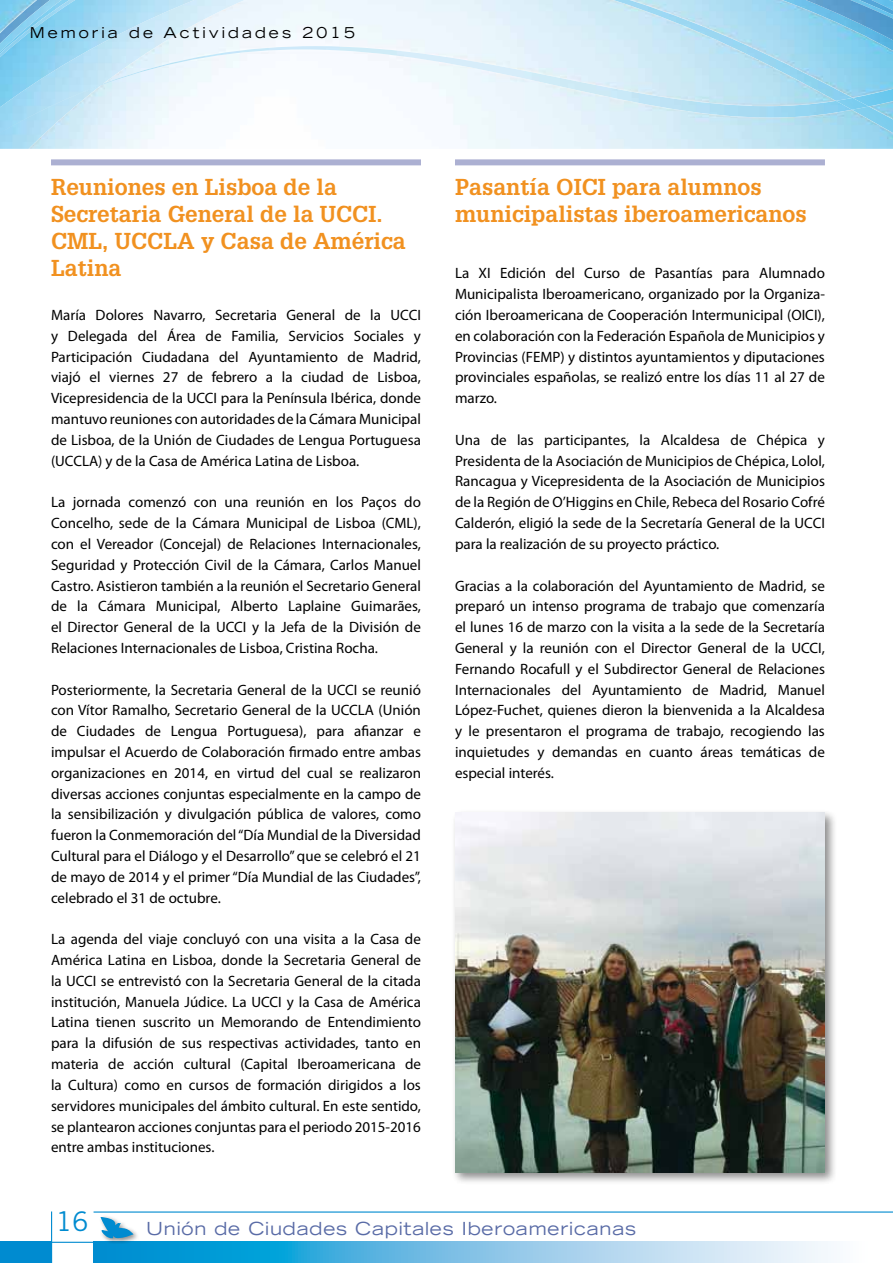
<style>
.page{position:relative;width:893px;height:1263px;background:#fff}
.page>*{position:absolute;margin:0;border:0;box-sizing:border-box;transform-origin:0 0}
.t1{font:27px "Trade Gothic LT Std";color:#008bd0}
.t2{font:700 22.5px/27px "Glypha LT Std";color:#f19120}
.t3{font:expanded 18px "Trade Gothic LT Std";letter-spacing:.045em;color:#596ba6}
.t4{font:15px/20.9px "Myriad Pro";color:#000;text-align:justify}
.t5{font:expanded 15px "Trade Gothic LT Std";letter-spacing:.2em;color:#000}
</style>
<div class="page">
<img style="left:0;top:0;width:893px;height:89px">
<img style="left:852px;top:89px;width:41px;height:44px">
<img style="left:0;top:46px;width:852px;height:87px">
<img style="left:836px;top:98px;width:33px;height:12px">
<img style="left:613px;top:0;width:240px;height:101px">
<svg style="left:94px;top:1242px;width:737px;height:21px;background:#73c1e5"></svg>
<div style="left:98px;top:1214px;width:41px;height:30px;background:#000;opacity:.45"></div>
<svg style="left:100px;top:1217px;width:33px;height:22px"></svg>
<hr style="left:51px;top:1211px;width:1px;height:52px;background:#008bd0">
<hr style="left:0;top:1242px;width:94px;height:1px;background:#008bd0">
<hr style="left:94px;top:1211px;width:799px;height:1px;background:#008bd0">
<div style="left:0;top:1242px;width:52px;height:21px;background:#008bd0"></div>
<div style="left:51px;top:159px;width:370px;height:6px;background:#acb0d2"></div>
<div style="left:455px;top:159px;width:370px;height:6px;background:#acb0d2"></div>
<div style="left:451px;top:809px;width:387px;height:376px;background:#000;opacity:.45"></div>
<img style="left:455px;top:813px;width:370px;height:359px">
<p class="t5" style="left:30px;top:23px;width:327px">Memoria de Actividades 2015</p>
<h2 class="t2" style="left:51px;top:173px;width:356px">Reuniones en Lisboa de la<br>Secretaria General de la UCCI.<br>CML, UCCLA y Casa de América<br>Latina</h2>
<p class="t4" style="left:51px;top:305px;width:371px">María Dolores Navarro, Secretaria General de la UCCI y Delegada del Área de Familia, Servicios Sociales y Participación Ciudadana del Ayuntamiento de Madrid, viajó el viernes 27 de febrero a la ciudad de Lisboa, Vicepresidencia de la UCCI para la Península Ibérica, donde mantuvo reuniones con autoridades de la Cámara Municipal de Lisboa, de la Unión de Ciudades de Lengua Portuguesa (UCCLA) y de la Casa de América Latina de Lisboa.</p>
<p class="t4" style="left:51px;top:492px;width:371px">La jornada comenzó con una reunión en los Paços do Concelho, sede de la Cámara Municipal de Lisboa (CML), con el Vereador (Concejal) de Relaciones Internacionales, Seguridad y Protección Civil de la Cámara, Carlos Manuel Castro. Asistieron también a la reunión el Secretario General de la Cámara Municipal, Alberto Laplaine Guimarães, el Director General de la UCCI y la Jefa de la División de Relaciones Internacionales de Lisboa, Cristina Rocha.</p>
<p class="t4" style="left:51px;top:679px;width:371px">Posteriormente, la Secretaria General de la UCCI se reunió con Vítor Ramalho, Secretario General de la UCCLA (Unión de Ciudades de Lengua Portuguesa), para afianzar e impulsar el Acuerdo de Colaboración firmado entre ambas organizaciones en 2014, en virtud del cual se realizaron diversas acciones conjuntas especialmente en la campo de la sensibilización y divulgación pública de valores, como fueron la Conmemoración del “Día Mundial de la Diversidad Cultural para el Diálogo y el Desarrollo” que se celebró el 21 de mayo de 2014 y el primer “Día Mundial de las Ciudades”, celebrado el 31 de octubre.</p>
<p class="t4" style="left:51px;top:929px;width:371px">La agenda del viaje concluyó con una visita a la Casa de América Latina en Lisboa, donde la Secretaria General de la UCCI se entrevistó con la Secretaria General de la citada institución, Manuela Júdice. La UCCI y la Casa de América Latina tienen suscrito un Memorando de Entendimiento para la difusión de sus respectivas actividades, tanto en materia de acción cultural (Capital Iberoamericana de la Cultura) como en cursos de formación dirigidos a los servidores municipales del ámbito cultural. En este sentido, se plantearon acciones conjuntas para el periodo 2015-2016 entre ambas instituciones.</p>
<h2 class="t2" style="left:455px;top:173px;width:353px">Pasantía OICI para alumnos municipalistas iberoamericanos</h2>
<p class="t4" style="left:455px;top:263px;width:371px">La XI Edición del Curso de Pasantías para Alumnado Municipalista Iberoamericano, organizado por la Organiza&shy;ción Iberoamericana de Cooperación Intermunicipal (OICI), en colaboración con la Federación Española de Municipios y Provincias (FEMP) y distintos ayuntamientos y diputaciones provinciales españolas, se realizó entre los días 11 al 27 de marzo.</p>
<p class="t4" style="left:455px;top:430px;width:371px">Una de las participantes, la Alcaldesa de Chépica y Presidenta de la Asociación de Municipios de Chépica, Lolol, Rancagua y Vicepresidenta de la Asociación de Municipios de la Región de O’Higgins en Chile, Rebeca del Rosario Cofré Calderón, eligió la sede de la Secretaría General de la UCCI para la realización de su proyecto práctico.</p>
<p class="t4" style="left:455px;top:575px;width:371px">Gracias a la colaboración del Ayuntamiento de Madrid, se preparó un intenso programa de trabajo que comenzaría el lunes 16 de marzo con la visita a la sede de la Secretaría General y la reunión con el Director General de la UCCI, Fernando Rocafull y el Subdirector General de Relaciones Internacionales del Ayuntamiento de Madrid, Manuel López-Fuchet, quienes dieron la bienvenida a la Alcaldesa y le presentaron el programa de trabajo, recogiendo las inquietudes y demandas en cuanto áreas temáticas de especial interés.</p>
<h1 class="t1" style="left:56px;top:1205px;width:34px">16</h1>
<p class="t3" style="left:146px;top:1217px;width:492px">Unión de Ciudades Capitales Iberoamericanas</p>
</div>
